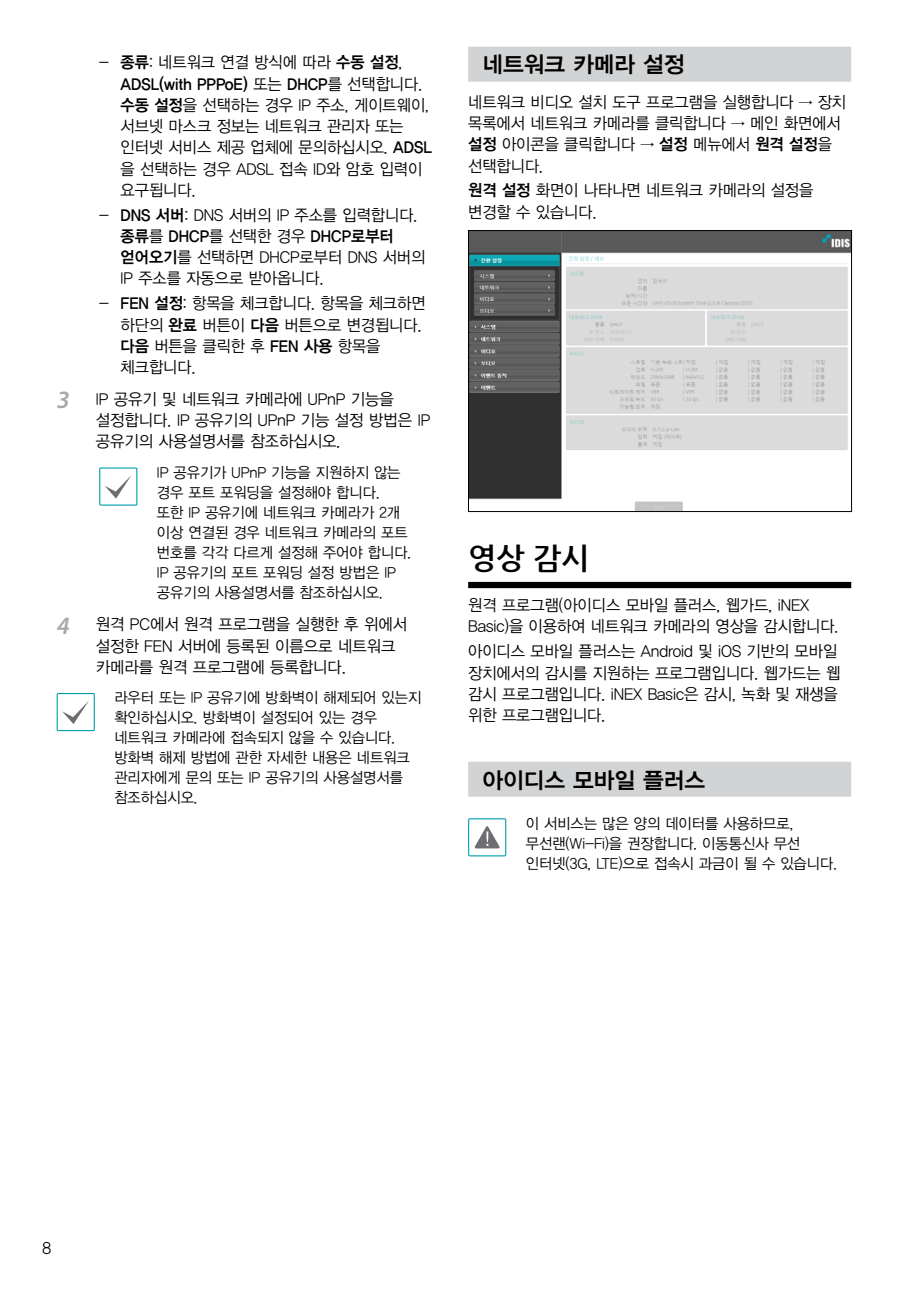
<style>
.page{position:relative;width:908px;height:1290px;background:#fff}
.page>*{position:absolute;margin:0;border:0;box-sizing:border-box;transform-origin:0 0}
.Heading1__12pt{font:700 30px "Nanum Gothic";color:#000}
.Heading2__9pt{font:22.5px "YDVYGO14";color:#000}
.Heading2__9pt__next{font:22.5px "YDVYGO14";color:#000}
.Kor_Body_Font__6_5pt{font:16.25px/21.2px "YDVYGO12";color:#000;scale:.95 1}
.Kor_Body_Font__6_5pt-2{font:16.25px/21.2px "YDVYGO12";color:#000;scale:.96 1}
.Note__6pt{font:15px/20px "YDVYGO12";color:#000;scale:.96 1}
.s1{font-family:"YDVYGO14"}
.s2{font-family:"Myriad Pro";font-weight:600;font-style:italic;font-size:25px;color:#a7a9ac}
.s3{font-size:15px}
</style>
<div class="page">
<div style="left:99px;top:467px;width:38px;height:39px;border:1px solid #00a0af"></div>
<svg style="left:105px;top:475px;width:26px;height:24px"></svg>
<div style="left:57px;top:693px;width:38px;height:38px;border:1px solid #00a0af"></div>
<svg style="left:62px;top:701px;width:27px;height:23px"></svg>
<div style="left:468px;top:47px;width:382px;height:35px;background:#d1d3d4"></div>
<div style="left:468px;top:582px;width:382px;height:6px;background:#000"></div>
<div style="left:468px;top:762px;width:382px;height:35px;background:#d1d3d4"></div>
<img style="left:470px;top:232px;width:379px;height:278px">
<div style="left:468px;top:230px;width:383px;height:282px;border:1px solid #000"></div>
<svg style="left:474px;top:826px;width:25px;height:22px"></svg>
<div style="left:468px;top:818px;width:38px;height:38px;border:1px solid #00a0af"></div>
<p class="Kor_Body_Font__6_5pt" style="left:120px;top:51px;width:329px;text-indent:-21px">- <span class="s1">종류</span>: 네트워크 연결 방식에 따라 <span class="s1">수동 설정</span>,<br><span class="s1">ADSL(with PPPoE)</span> 또는 <span class="s1">DHCP</span>를 선택합니다. <span class="s1">수동 설정</span>을 선택하는 경우 IP 주소, 게이트웨이, 서브넷 마스크 정보는 네트워크 관리자 또는 인터넷 서비스 제공 업체에 문의하십시오. <span class="s1">ADSL </span>을 선택하는 경우 ADSL 접속 ID와 암호 입력이 요구됩니다.</p>
<p class="Kor_Body_Font__6_5pt" style="left:120px;top:203px;width:322px;text-indent:-21px">- <span class="s1">DNS 서버</span>: DNS 서버의 IP 주소를 입력합니다. <span class="s1">종류</span>를 <span class="s1">DHCP</span>를 선택한 경우 <span class="s1">DHCP로부터 얻어오기</span>를 선택하면 DHCP로부터 DNS 서버의<br>IP 주소를 자동으로 받아옵니다.</p>
<p class="Kor_Body_Font__6_5pt" style="left:120px;top:292px;width:322px;text-indent:-21px">- <span class="s1">FEN 설정</span>: 항목을 체크합니다. 항목을 체크하면 하단의 <span class="s1">완료</span> 버튼이 <span class="s1">다음</span> 버튼으로 변경됩니다. <span class="s1">다음</span> 버튼을 클릭한 후 <span class="s1">FEN 사용</span> 항목을 체크합니다.</p>
<p class="Kor_Body_Font__6_5pt-2" style="left:96px;top:387px;width:349px;text-indent:-39px"><span class="s2">3</span> IP 공유기 및 네트워크 카메라에 UPnP 기능을 설정합니다. IP 공유기의 UPnP 기능 설정 방법은 IP 공유기의 사용설명서를 참조하십시오.</p>
<p class="Note__6pt" style="left:157px;top:461px;width:266px">IP 공유기가 UPnP 기능을 지원하지 않는 경우 포트 포워딩을 설정해야 합니다.<br>또한 IP 공유기에 네트워크 카메라가 2개 이상 연결된 경우 네트워크 카메라의 포트 번호를 각각 다르게 설정해 주어야 합니다.<br>IP 공유기의 포트 포워딩 설정 방법은 IP 공유기의 사용설명서를 참조하십시오.</p>
<p class="Kor_Body_Font__6_5pt-2" style="left:96px;top:613px;width:326px;text-indent:-39px"><span class="s2">4</span> 원격 PC에서 원격 프로그램을 실행한 후 위에서 설정한 FEN 서버에 등록된 이름으로 네트워크 카메라를 원격 프로그램에 등록합니다.</p>
<p class="Note__6pt" style="left:114px;top:687px;width:321px">라우터 또는 IP 공유기에 방화벽이 해제되어 있는지 확인하십시오. 방화벽이 설정되어 있는 경우 네트워크 카메라에 접속되지 않을 수 있습니다. 방화벽 해제 방법에 관한 자세한 내용은 네트워크 관리자에게 문의 또는 IP 공유기의 사용설명서를 참조하십시오.</p>
<p class="Heading2__9pt__next" style="left:482px;top:50px;width:204px">네트워크 카메라 설정</p>
<p class="Kor_Body_Font__6_5pt" style="left:468px;top:90px;width:399px">네트워크 비디오 설치 도구 프로그램을 실행합니다 <span class="s3">→</span> 장치 목록에서 네트워크 카메라를 클릭합니다 <span class="s3">→</span> 메인 화면에서 <span class="s1">설정</span> 아이콘을 클릭합니다 <span class="s3">→</span> <span class="s1">설정</span> 메뉴에서 <span class="s1">원격 설정</span>을 선택합니다.</p>
<p class="Kor_Body_Font__6_5pt" style="left:468px;top:179px;width:365px"><span class="s1">원격 설정</span> 화면이 나타나면 네트워크 카메라의 설정을 변경할 수 있습니다.</p>
<p class="Heading1__12pt" style="left:468px;top:543px;width:123px">영상 감시</p>
<p class="Kor_Body_Font__6_5pt" style="left:468px;top:594px;width:391px">원격 프로그램(아이디스 모바일 플러스, 웹가드, iNEX<br>Basic)을 이용하여 네트워크 카메라의 영상을 감시합니다.</p>
<p class="Kor_Body_Font__6_5pt" style="left:468px;top:640px;width:393px">아이디스 모바일 플러스는 Android 및 iOS 기반의 모바일 장치에서의 감시를 지원하는 프로그램입니다. 웹가드는 웹 감시 프로그램입니다. iNEX Basic은 감시, 녹화 및 재생을 위한 프로그램입니다.</p>
<p class="Heading2__9pt" style="left:482px;top:765px;width:224px">아이디스 모바일 플러스</p>
<p class="Note__6pt" style="left:525px;top:812px;width:325px">이 서비스는 많은 양의 데이터를 사용하므로, 무선랜(Wi-Fi)을 권장합니다. 이동통신사 무선 인터넷(3G, LTE)으로 접속시 과금이 될 수 있습니다.</p>
<p class="Kor_Body_Font__6_5pt-2" style="left:43px;top:1237px;width:10px">8</p>
</div>
